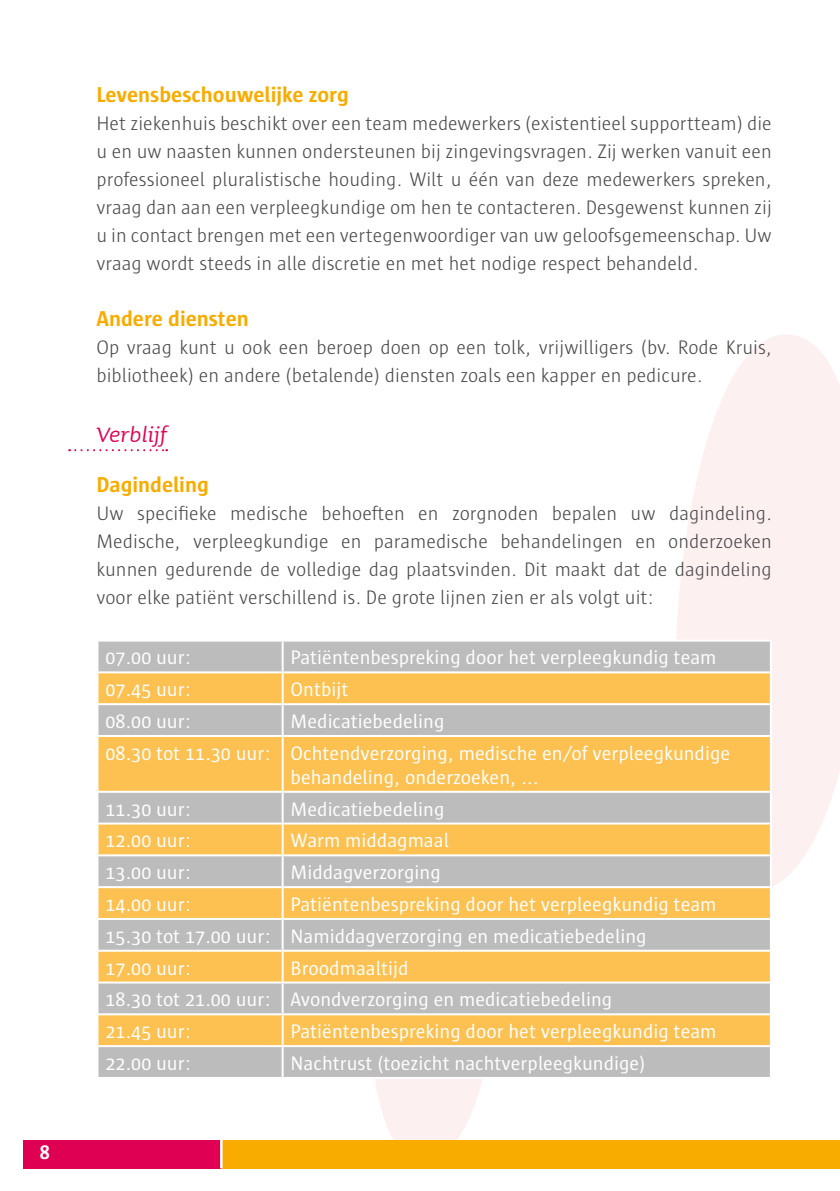
<style>
.page{position:relative;width:840px;height:1191px;background:#fff}
.page>*{position:absolute;margin:0;border:0;box-sizing:border-box;transform-origin:0 0}
.t1{font:italic 28px "Sauna";color:#e00053}
.t2{font:700 22px "Sun";color:#f8ac00}
.t3{font:300 20px/28px "Sun";color:#4a4a49;text-align:justify}
.t4{font:20px/31.8px "Sun";color:#fff}
.t5{font:700 20px "Sun";color:#fff}
</style>
<div class="page">
<svg style="left:676px;top:335px;width:163px;height:551px;fill:#fdf0f1"></svg>
<svg style="left:375px;top:1079px;width:108px;height:61px;fill:#fdf0f1"></svg>
<div style="left:23px;top:1140px;width:198px;height:28px;background:#e00053"></div>
<div style="left:221px;top:1140px;width:618px;height:28px;background:#f8ac00"></div>
<hr style="left:220px;top:1140px;width:2px;height:28px;background:#fff">
<svg style="left:69px;top:449px;width:98px;height:2px"></svg>
<div style="left:98px;top:641px;width:671px;height:436px;background:#bcbcbc"></div>
<svg style="left:98px;top:673px;width:671px;height:372px;background:#e1bf7f"></svg>
<hr style="left:282px;top:639px;width:489px;height:2px;background:#fff">
<hr style="left:281px;top:641px;width:2px;height:30px;background:#fff">
<hr style="left:769px;top:641px;width:2px;height:30px;background:#fff">
<hr style="left:96px;top:671px;width:186px;height:2px;background:#fff">
<hr style="left:282px;top:671px;width:489px;height:2px;background:#fff">
<hr style="left:281px;top:673px;width:2px;height:30px;background:#fff">
<hr style="left:769px;top:673px;width:2px;height:30px;background:#fff">
<hr style="left:96px;top:703px;width:186px;height:2px;background:#fff">
<hr style="left:282px;top:703px;width:489px;height:2px;background:#fff">
<hr style="left:281px;top:705px;width:2px;height:30px;background:#fff">
<hr style="left:769px;top:705px;width:2px;height:30px;background:#fff">
<hr style="left:96px;top:735px;width:186px;height:2px;background:#fff">
<hr style="left:282px;top:735px;width:489px;height:2px;background:#fff">
<hr style="left:281px;top:737px;width:2px;height:53px;background:#fff">
<hr style="left:769px;top:737px;width:2px;height:53px;background:#fff">
<hr style="left:96px;top:790px;width:186px;height:2px;background:#fff">
<hr style="left:282px;top:790px;width:489px;height:2px;background:#fff">
<hr style="left:281px;top:792px;width:2px;height:30px;background:#fff">
<hr style="left:769px;top:792px;width:2px;height:30px;background:#fff">
<hr style="left:96px;top:822px;width:186px;height:2px;background:#fff">
<hr style="left:282px;top:822px;width:489px;height:2px;background:#fff">
<hr style="left:281px;top:824px;width:2px;height:30px;background:#fff">
<hr style="left:769px;top:824px;width:2px;height:30px;background:#fff">
<hr style="left:96px;top:854px;width:186px;height:2px;background:#fff">
<hr style="left:282px;top:854px;width:489px;height:2px;background:#fff">
<hr style="left:281px;top:856px;width:2px;height:30px;background:#fff">
<hr style="left:769px;top:856px;width:2px;height:30px;background:#fff">
<hr style="left:96px;top:886px;width:186px;height:2px;background:#fff">
<hr style="left:282px;top:886px;width:489px;height:2px;background:#fff">
<hr style="left:281px;top:888px;width:2px;height:30px;background:#fff">
<hr style="left:96px;top:918px;width:186px;height:2px;background:#fff">
<hr style="left:282px;top:918px;width:489px;height:2px;background:#fff">
<hr style="left:281px;top:920px;width:2px;height:29px;background:#fff">
<hr style="left:96px;top:949px;width:186px;height:2px;background:#fff">
<hr style="left:282px;top:949px;width:489px;height:2px;background:#fff">
<hr style="left:281px;top:951px;width:2px;height:30px;background:#fff">
<hr style="left:96px;top:981px;width:186px;height:2px;background:#fff">
<hr style="left:282px;top:981px;width:489px;height:2px;background:#fff">
<hr style="left:281px;top:983px;width:2px;height:30px;background:#fff">
<hr style="left:96px;top:1013px;width:186px;height:2px;background:#fff">
<hr style="left:282px;top:1013px;width:489px;height:2px;background:#fff">
<hr style="left:281px;top:1015px;width:2px;height:30px;background:#fff">
<hr style="left:96px;top:1045px;width:186px;height:2px;background:#fff">
<hr style="left:282px;top:1045px;width:489px;height:2px;background:#fff">
<hr style="left:281px;top:1047px;width:2px;height:30px;background:#fff">
<p class="t5" style="left:40px;top:1141px;width:11px">8</p>
<p class="t2" style="left:96px;top:83px;width:254px">Levensbeschouwelijke zorg</p>
<p class="t3" style="left:96px;top:109px;width:676px">Het ziekenhuis beschikt over een team medewerkers (existentieel supportteam) die u en uw naasten kunnen ondersteunen bij zingevingsvragen. Zij werken vanuit een professioneel pluralistische houding. Wilt u één van deze medewerkers spreken, vraag dan aan een verpleegkundige om hen te contacteren. Desgewenst kunnen zij u in contact brengen met een vertegenwoordiger van uw geloofsgemeenschap. Uw vraag wordt steeds in alle discretie en met het nodige respect behandeld.</p>
<p class="t2" style="left:96px;top:307px;width:154px">Andere diensten</p>
<p class="t3" style="left:96px;top:333px;width:676px">Op vraag kunt u ook een beroep doen op een tolk, vrijwilligers (bv. Rode Kruis, bibliotheek) en andere (betalende) diensten zoals een kapper en pedicure.</p>
<h1 class="t1" style="left:96px;top:416px;width:72px">Verblijf</h1>
<p class="t2" style="left:96px;top:472px;width:114px">Dagindeling</p>
<p class="t3" style="left:96px;top:499px;width:676px">Uw specifieke medische behoeften en zorgnoden bepalen uw dagindeling.<br>Medische, verpleegkundige en paramedische behandelingen en onderzoeken kunnen gedurende de volledige dag plaatsvinden. Dit maakt dat de dagindeling voor elke patiënt verschillend is. De grote lijnen zien er als volgt uit:</p>
<p class="t4" style="left:105px;top:642px;width:87px">07.00 uur:</p>
<p class="t4" style="left:290px;top:642px;width:427px">Patiëntenbespreking door het verpleegkundig team</p>
<p class="t4" style="left:105px;top:673px;width:87px">07.45 uur:</p>
<p class="t4" style="left:290px;top:673px;width:59px">Ontbijt</p>
<p class="t4" style="left:105px;top:705px;width:87px">08.00 uur:</p>
<p class="t4" style="left:105px;top:705px;width:626px;text-indent:185px">Medicatiebedeling<br>08.30 tot 11.30 uur: Ochtendverzorging, medische en/of verpleegkundige</p>
<p class="t4" style="left:290px;top:761px;width:249px">behandeling, onderzoeken, ...</p>
<p class="t4" style="left:105px;top:793px;width:87px">11.30 uur:</p>
<p class="t4" style="left:290px;top:793px;width:155px">Medicatiebedeling</p>
<p class="t4" style="left:105px;top:825px;width:87px">12.00 uur:</p>
<p class="t4" style="left:290px;top:825px;width:160px">Warm middagmaal</p>
<p class="t4" style="left:105px;top:856px;width:87px">13.00 uur:</p>
<p class="t4" style="left:290px;top:856px;width:151px">Middagverzorging</p>
<p class="t4" style="left:105px;top:888px;width:87px">14.00 uur:</p>
<p class="t4" style="left:105px;top:888px;width:612px;text-indent:185px">Patiëntenbespreking door het verpleegkundig team<br>15.30 tot 17.00 uur: Namiddagverzorging en medicatiebedeling<br>17.00 uur:</p>
<p class="t4" style="left:105px;top:952px;width:508px;text-indent:185px">Broodmaaltijd<br>18.30 tot 21.00 uur: Avondverzorging en medicatiebedeling<br>21.45 uur:</p>
<p class="t4" style="left:290px;top:1015px;width:427px">Patiëntenbespreking door het verpleegkundig team</p>
<p class="t4" style="left:105px;top:1047px;width:87px">22.00 uur:</p>
<p class="t4" style="left:290px;top:1047px;width:356px">Nachtrust (toezicht nachtverpleegkundige)</p>
</div>
